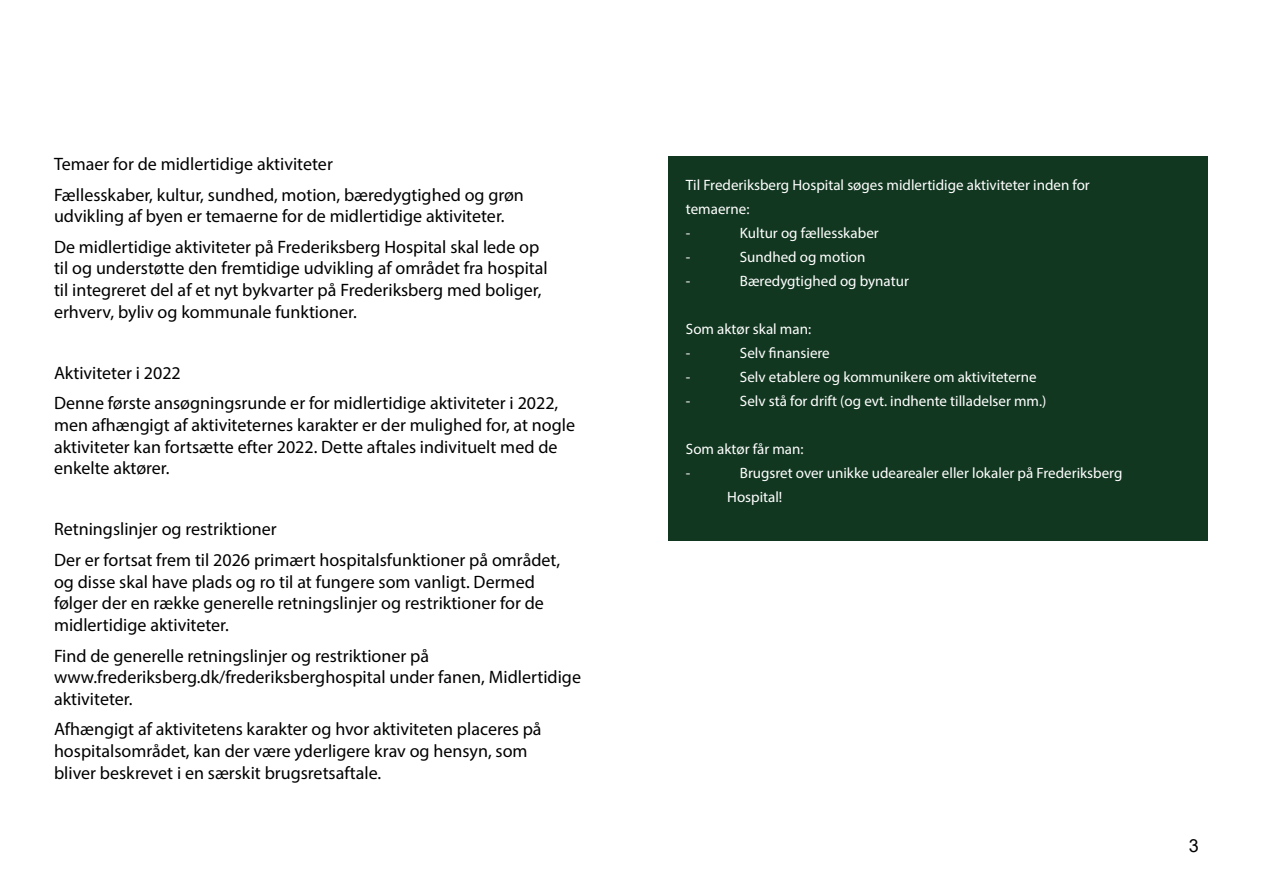
<style>
.page{position:relative;width:1263px;height:893px;background:#fff}
.page>*{position:absolute;margin:0;border:0;box-sizing:border-box;transform-origin:0 0}
.t1{font:18px/21.6px "Myriad Pro";color:#000}
.t2{font:18px "Arial";color:#000}
.t3{font:15px "Myriad Pro";color:#fff}
</style>
<div class="page">
<div style="left:668px;top:157px;width:539px;height:384px;background:#123720"></div>
<p class="t1" style="left:54px;top:153px;width:280px">Temaer for de midlertidige aktiviteter</p>
<p class="t1" style="left:54px;top:184px;width:471px">Fællesskaber, kultur, sundhed, motion, bæredygtighed og grøn udvikling af byen er temaerne for de midlertidige aktiviteter.</p>
<p class="t1" style="left:54px;top:236px;width:495px">De midlertidige aktiviteter på Frederiksberg Hospital skal lede op til og understøtte den fremtidige udvikling af området fra hospital til integreret del af et nyt bykvarter på Frederiksberg med boliger, erhverv, byliv og kommunale funktioner.</p>
<p class="t1" style="left:54px;top:362px;width:128px">Aktiviteter i 2022</p>
<p class="t1" style="left:54px;top:392px;width:523px">Denne første ansøgningsrunde er for midlertidige aktiviteter i 2022, men afhængigt af aktiviteternes karakter er der mulighed for, at nogle aktiviteter kan fortsætte efter 2022. Dette aftales indivituelt med de enkelte aktører.</p>
<p class="t1" style="left:54px;top:518px;width:224px">Retningslinjer og restriktioner</p>
<p class="t1" style="left:54px;top:549px;width:508px">Der er fortsat frem til 2026 primært hospitalsfunktioner på området, og disse skal have plads og ro til at fungere som vanligt. Dermed følger der en række generelle retningslinjer og restriktioner for de midlertidige aktiviteter.</p>
<p class="t1" style="left:54px;top:644px;width:528px">Find de generelle retningslinjer og restriktioner på www.frederiksberg.dk/frederiksberghospital under fanen, Midlertidige aktiviteter.</p>
<p class="t1" style="left:54px;top:718px;width:489px">Afhængigt af aktivitetens karakter og hvor aktiviteten placeres på hospitalsområdet, kan der være yderligere krav og hensyn, som bliver beskrevet i en særskit brugsretsaftale.</p>
<p class="t3" style="left:686px;top:176px;width:405px">Til Frederiksberg Hospital søges midlertidige aktiviteter inden for</p>
<p class="t3" style="left:686px;top:200px;width:65px">temaerne:</p>
<p class="t3" style="left:686px;top:224px;width:6px">-</p>
<p class="t3" style="left:740px;top:224px;width:140px">Kultur og fællesskaber</p>
<p class="t3" style="left:686px;top:248px;width:6px">-</p>
<p class="t3" style="left:740px;top:248px;width:127px">Sundhed og motion</p>
<p class="t3" style="left:686px;top:272px;width:6px">-</p>
<p class="t3" style="left:740px;top:272px;width:171px">Bæredygtighed og bynatur</p>
<p class="t3" style="left:686px;top:320px;width:127px">Som aktør skal man:</p>
<p class="t3" style="left:686px;top:344px;width:6px">-</p>
<p class="t3" style="left:740px;top:344px;width:91px">Selv finansiere</p>
<p class="t3" style="left:686px;top:368px;width:6px">-</p>
<p class="t3" style="left:740px;top:368px;width:298px">Selv etablere og kommunikere om aktiviteterne</p>
<p class="t3" style="left:686px;top:392px;width:6px">-</p>
<p class="t3" style="left:740px;top:392px;width:308px">Selv stå for drift (og evt. indhente tilladelser mm.)</p>
<p class="t3" style="left:686px;top:440px;width:119px">Som aktør får man:</p>
<p class="t3" style="left:686px;top:464px;width:6px">-</p>
<p class="t3" style="left:740px;top:464px;width:384px">Brugsret over unikke udearealer eller lokaler på Frederiksberg</p>
<p class="t3" style="left:727px;top:488px;width:57px">Hospital!</p>
<p class="t2" style="left:1189px;top:833px;width:12px">3</p>
</div>
